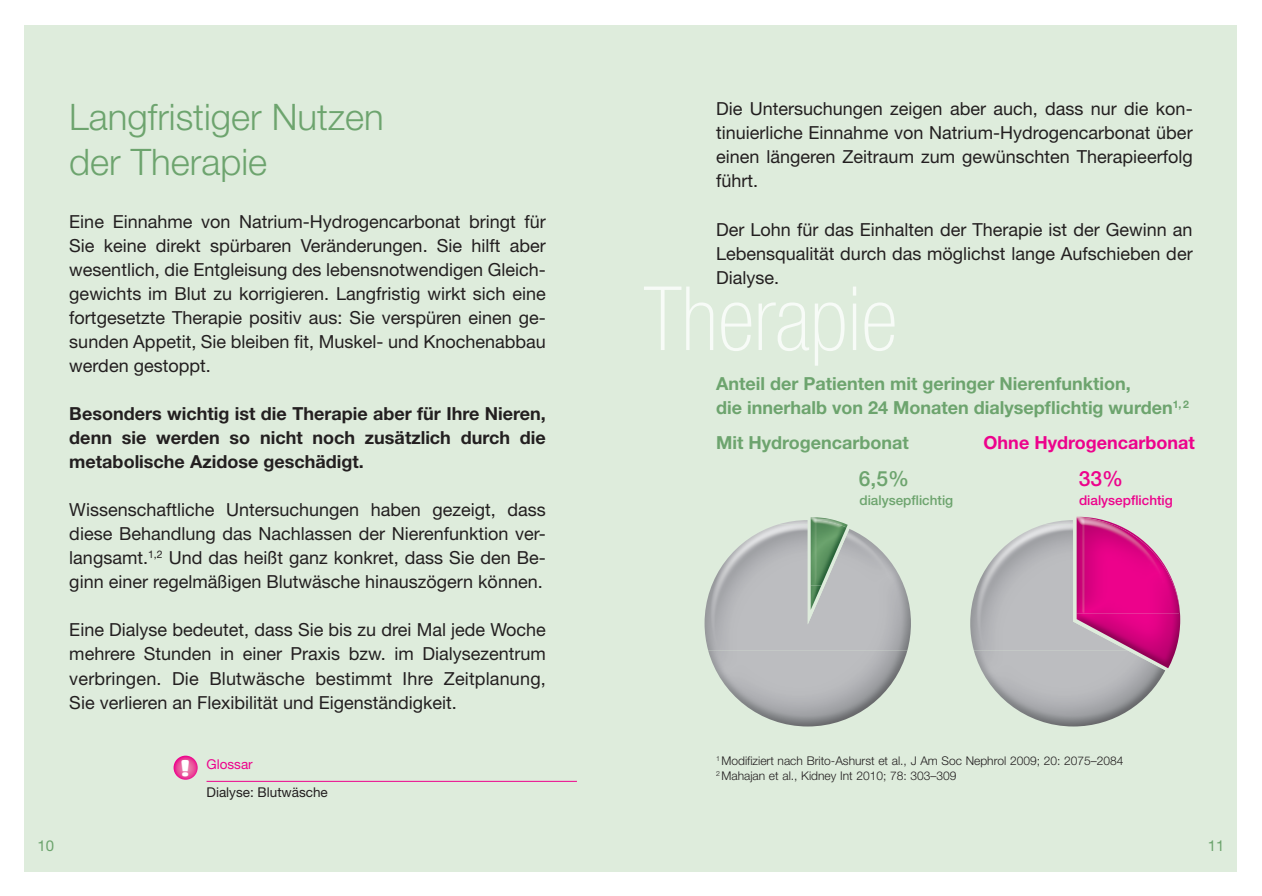
<style>
.page{position:relative;width:1262px;height:896px;background:#fff}
.page>*{position:absolute;margin:0;border:0;box-sizing:border-box;transform-origin:0 0}
.t1{font:100 condensed 88.8px "Helvetica Neue";color:#f7fbf7}
.t2{font:300 36.6px/45px "Helvetica Neue";color:#6da46e}
.t3{font:500 21px "Helvetica Neue";color:#6da46e}
.t4{font:500 21px "Helvetica Neue";color:#ed028c}
.t5{font:18px/24px "Helvetica Neue";color:#231f20;text-align:justify}
.t6{font:700 18px/24px "Helvetica Neue";color:#231f20;text-align:justify}
.t7{font:700 18px/24px "Helvetica Neue";color:#6da46e}
.t8{font:700 18px "Helvetica Neue";color:#ed028c}
.t9{font:15px "Helvetica Neue";color:#6da46e}
.t10{font:13.5px "Helvetica Neue";color:#231f20}
.t11{font:500 13.5px "Helvetica Neue";color:#6da46e}
.t12{font:500 13.5px "Helvetica Neue";color:#ed028c}
.t13{font:13.5px "Helvetica Neue";color:#ed028c}
.t14{font:300 12px/15px "Helvetica Neue";color:#231f20}
.s1{font-family:"Antique Olive Nord";font-size:21.45px;color:#fff}
</style>
<div class="page">
<div style="left:25px;top:25px;width:1211px;height:846px;background:#deecdc"></div>
<img style="left:781px;top:520px;width:26px;height:4px">
<img style="left:708px;top:650px;width:199px;height:76px">
<img style="left:704px;top:524px;width:206px;height:126px">
<svg style="left:807px;top:520px;width:42px;height:104px"></svg>
<img style="left:810px;top:517px;width:19px;height:2px">
<img style="left:810px;top:585px;width:11px;height:25px">
<img style="left:810px;top:519px;width:37px;height:8px">
<img style="left:810px;top:520px;width:36px;height:65px">
<img style="left:1046px;top:520px;width:26px;height:4px">
<img style="left:973px;top:650px;width:191px;height:76px">
<img style="left:970px;top:524px;width:102px;height:126px">
<svg style="left:1072px;top:516px;width:108px;height:155px"></svg>
<img style="left:1076px;top:605px;width:103px;height:63px">
<img style="left:1076px;top:517px;width:102px;height:96px">
<svg style="left:173px;top:755px;width:25px;height:24px"></svg>
<hr style="left:206px;top:780px;width:371px;height:1px;background:#ed028c">
<h2 class="t2" style="left:69px;top:94px;width:316px">Langfristiger Nutzen der Therapie</h2>
<p class="t5" style="left:69px;top:209px;width:478px">Eine Einnahme von Natrium-Hydrogencarbonat bringt für Sie keine direkt spürbaren Veränderungen. Sie hilft aber wesentlich, die Entgleisung des lebensnotwendigen Gleich&shy;gewichts im Blut zu korrigieren. Langfristig wirkt sich eine fortgesetzte Therapie positiv aus: Sie verspüren einen ge&shy;sunden Appetit, Sie bleiben fit, Muskel- und Knochenabbau werden gestoppt.</p>
<p class="t6" style="left:69px;top:401px;width:478px">Besonders wichtig ist die Therapie aber für Ihre Nieren, denn sie werden so nicht noch zusätzlich durch die metabolische Azidose geschädigt.</p>
<p class="t5" style="left:69px;top:497px;width:478px">Wissenschaftliche Untersuchungen haben gezeigt, dass diese Behandlung das Nachlassen der Nierenfunktion ver&shy;langsamt.<sup>1,2</sup> Und das heißt ganz konkret, dass Sie den Be&shy;ginn einer regelmäßigen Blutwäsche hinauszögern können.</p>
<p class="t5" style="left:69px;top:617px;width:478px">Eine Dialyse bedeutet, dass Sie bis zu drei Mal jede Woche mehrere Stunden in einer Praxis bzw. im Dialysezentrum verbringen. Die Blutwäsche bestimmt Ihre Zeitplanung, Sie verlieren an Flexibilität und Eigenständigkeit.</p>
<p class="t13" style="left:180px;top:756px;width:74px"><span class="s1">!</span> Glossar</p>
<p class="t10" style="left:206px;top:784px;width:123px">Dialyse: Blutwäsche</p>
<p class="t5" style="left:716px;top:97px;width:478px">Die Untersuchungen zeigen aber auch, dass nur die kon&shy;tinuierliche Einnahme von Natrium-Hydrogencarbonat über einen längeren Zeitraum zum gewünschten Therapieerfolg führt.</p>
<p class="t5" style="left:716px;top:217px;width:478px">Der Lohn für das Einhalten der Therapie ist der Gewinn an Lebensqualität durch das möglichst lange Aufschieben der Dialyse.</p>
<h1 class="t1" style="left:643px;top:269px;width:255px">Therapie</h1>
<p class="t7" style="left:716px;top:371px;width:474px">Anteil der Patienten mit geringer Nierenfunktion,<br>die innerhalb von 24 Monaten dialysepflichtig wurden<sup>1,</sup> <sup>2</sup></p>
<p class="t7" style="left:716px;top:430px;width:194px">Mit Hydrogencarbonat</p>
<p class="t8" style="left:983px;top:431px;width:213px">Ohne Hydrogencarbonat</p>
<p class="t3" style="left:858px;top:465px;width:52px">6,5%</p>
<p class="t11" style="left:859px;top:492px;width:95px">dialysepflichtig</p>
<p class="t12" style="left:1078px;top:492px;width:95px">dialysepflichtig</p>
<p class="t4" style="left:1078px;top:465px;width:46px">33%</p>
<p class="t14" style="left:716px;top:753px;width:409px"><sup>1</sup> Modifiziert nach Brito-Ashurst et al., J Am Soc Nephrol 2009; 20: 2075–2084<br><sup>2</sup> Mahajan et al., Kidney Int 2010; 78: 303–309</p>
<p class="t9" style="left:37px;top:836px;width:18px">10</p>
<p class="t9" style="left:1207px;top:836px;width:18px">11</p>
</div>
